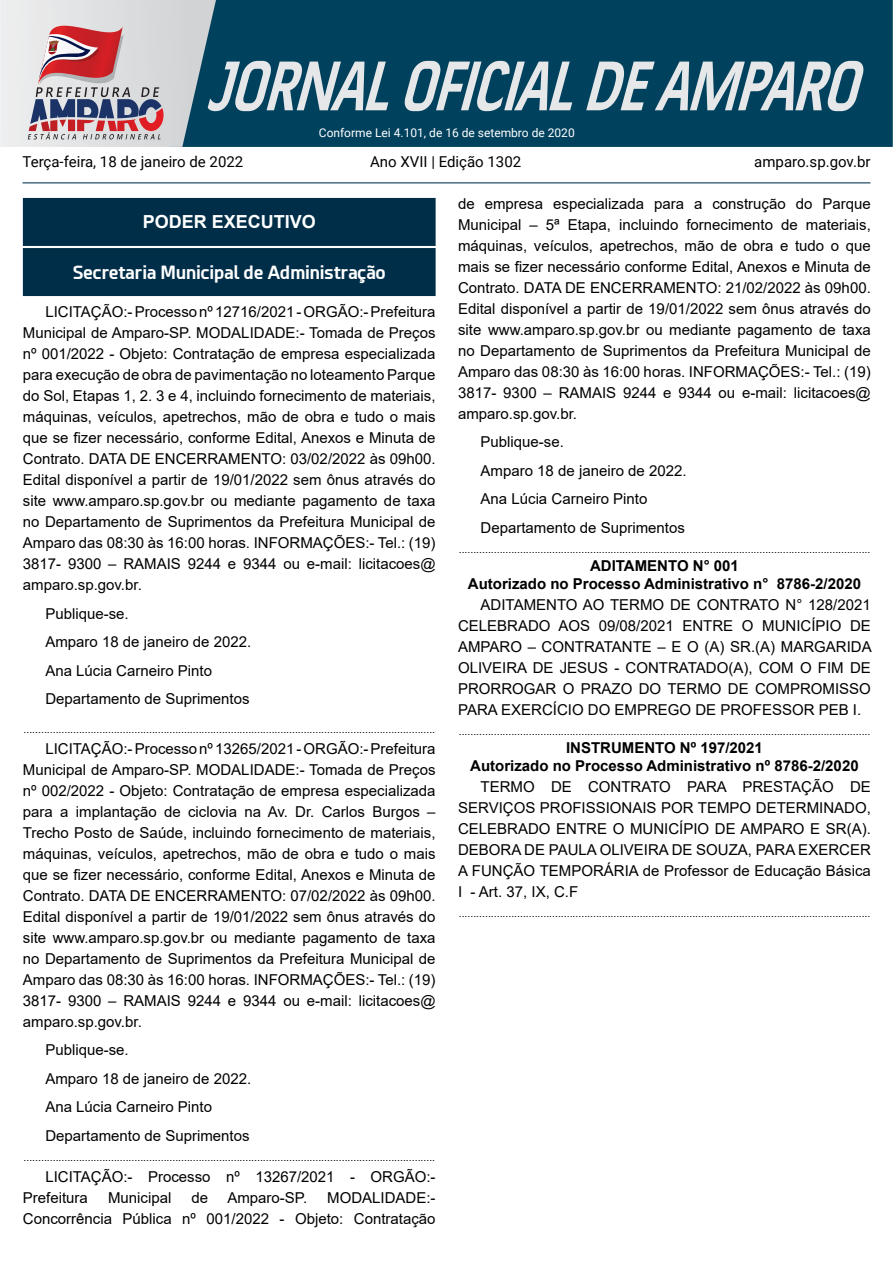
<style>
.page{position:relative;width:893px;height:1263px;background:#fff}
.page>*{position:absolute;margin:0;border:0;box-sizing:border-box;transform-origin:0 0}
.t1{font:700 18px "Esphimere";color:#fff}
.t2{font:700 18px "Arial";color:#fff}
._2_-_Corpo{font:15px/21px "Arial";color:#000;text-align:justify}
._1_-_Cabeçalho{font:700 15px "Arial";color:#000}
.t3{font:15px "Roboto";color:#000}
.t4{font:12px "Roboto";color:#fff}
._4_-_Fim{font:10.5px "Arial";color:#000}
</style>
<div class="page">
<div style="left:388px;top:0;width:505px;height:147px;background:#00415e"></div>
<svg style="left:0;top:0;width:388px;height:147px;background:#7a8c9b"></svg>
<svg style="left:405px;top:61px;width:167px;height:50px;background:#6e90a0"></svg>
<svg style="left:586px;top:61px;width:277px;height:50px;background:#6f91a0"></svg>
<hr style="left:22px;top:182px;width:848px;height:1px;background:#03324f">
<div style="left:23px;top:198px;width:412px;height:47px;background:#002e48"></div>
<div style="left:23px;top:198px;width:413px;height:48px;border:1px solid #002e48"></div>
<div style="left:23px;top:249px;width:412px;height:46px;background:#002e48"></div>
<div style="left:23px;top:248px;width:413px;height:48px;border:1px solid #002e48"></div>
<p class="t4" style="left:319px;top:124px;width:257px">Conforme Lei 4.101, de 16 de setembro de 2020</p>
<p class="t3" style="left:22px;top:151px;width:222px">Terça-feira, 18 de janeiro de 2022</p>
<p class="t3" style="left:370px;top:151px;width:153px">Ano XVII | Edição 1302</p>
<p class="t3" style="left:754px;top:151px;width:118px">amparo.sp.gov.br</p>
<p class="t2" style="left:143px;top:209px;width:175px">PODER EXECUTIVO</p>
<p class="t1" style="left:73px;top:261px;width:314px">Secretaria Municipal de Administração</p>
<p class="_2_-_Corpo" style="left:23px;top:301px;width:414px;text-indent:22px">LICITAÇÃO:- Processo nº 12716/2021 - ORGÃO:- Prefeitura Municipal de Amparo-SP. MODALIDADE:- Tomada de Preços nº 001/2022 - Objeto: Contratação de empresa especializada para execução de obra de pavimentação no loteamento Parque do Sol, Etapas 1, 2. 3 e 4, incluindo fornecimento de materiais, máquinas, veículos, apetrechos, mão de obra e tudo o mais que se fizer necessário, conforme Edital, Anexos e Minuta de Contrato. DATA DE ENCERRAMENTO: 03/02/2022 às 09h00.<br>Edital disponível a partir de 19/01/2022 sem ônus através do site www.amparo.sp.gov.br ou mediante pagamento de taxa no Departamento de Suprimentos da Prefeitura Municipal de Amparo das 08:30 às 16:00 horas. INFORMAÇÕES:- Tel.: (19)<br>3817- 9300 – RAMAIS 9244 e 9344 ou e-mail: licitacoes@ amparo.sp.gov.br.</p>
<p class="_2_-_Corpo" style="left:45px;top:603px;width:85px">Publique-se.</p>
<p class="_2_-_Corpo" style="left:45px;top:631px;width:207px">Amparo 18 de janeiro de 2022.</p>
<p class="_2_-_Corpo" style="left:45px;top:660px;width:168px">Ana Lúcia Carneiro Pinto</p>
<p class="_2_-_Corpo" style="left:45px;top:688px;width:206px">Departamento de Suprimentos</p>
<p class="_4_-_Fim" style="left:24px;top:722px;width:413px">.............................................................................................................................................</p>
<p class="_2_-_Corpo" style="left:23px;top:738px;width:414px;text-indent:22px">LICITAÇÃO:- Processo nº 13265/2021 - ORGÃO:- Prefeitura Municipal de Amparo-SP. MODALIDADE:- Tomada de Preços nº 002/2022 - Objeto: Contratação de empresa especializada para a implantação de ciclovia na Av. Dr. Carlos Burgos – Trecho Posto de Saúde, incluindo fornecimento de materiais, máquinas, veículos, apetrechos, mão de obra e tudo o mais que se fizer necessário, conforme Edital, Anexos e Minuta de Contrato. DATA DE ENCERRAMENTO: 07/02/2022 às 09h00.<br>Edital disponível a partir de 19/01/2022 sem ônus através do site www.amparo.sp.gov.br ou mediante pagamento de taxa no Departamento de Suprimentos da Prefeitura Municipal de Amparo das 08:30 às 16:00 horas. INFORMAÇÕES:- Tel.: (19)<br>3817- 9300 – RAMAIS 9244 e 9344 ou e-mail: licitacoes@ amparo.sp.gov.br.</p>
<p class="_2_-_Corpo" style="left:45px;top:1039px;width:85px">Publique-se.</p>
<p class="_2_-_Corpo" style="left:45px;top:1068px;width:207px">Amparo 18 de janeiro de 2022.</p>
<p class="_2_-_Corpo" style="left:45px;top:1096px;width:168px">Ana Lúcia Carneiro Pinto</p>
<p class="_2_-_Corpo" style="left:45px;top:1125px;width:206px">Departamento de Suprimentos</p>
<p class="_4_-_Fim" style="left:24px;top:1150px;width:413px">.............................................................................................................................................</p>
<p class="_2_-_Corpo" style="left:23px;top:1166px;width:414px;text-indent:22px">LICITAÇÃO:- Processo nº 13267/2021 - ORGÃO:-<br>Prefeitura</p>
<p class="_2_-_Corpo" style="left:23px;top:1187px;width:414px;text-align:right">MODALIDADE:-<br>Concorrência Pública nº 001/2022 - Objeto: Contratação</p>
<p class="_2_-_Corpo" style="left:108px;top:1187px;width:65px">Municipal</p>
<p class="_2_-_Corpo" style="left:191px;top:1187px;width:18px">de</p>
<p class="_2_-_Corpo" style="left:227px;top:1187px;width:81px">Amparo-SP.</p>
<p class="_2_-_Corpo" style="left:458px;top:193px;width:414px">de empresa especializada para a construção do Parque Municipal – 5ª Etapa, incluindo fornecimento de materiais, máquinas, veículos, apetrechos, mão de obra e tudo o que mais se fizer necessário conforme Edital, Anexos e Minuta de Contrato. DATA DE ENCERRAMENTO: 21/02/2022 às 09h00.<br>Edital disponível a partir de 19/01/2022 sem ônus através do site www.amparo.sp.gov.br ou mediante pagamento de taxa no Departamento de Suprimentos da Prefeitura Municipal de Amparo das 08:30 às 16:00 horas. INFORMAÇÕES:- Tel.: (19)<br>3817- 9300 – RAMAIS 9244 e 9344 ou e-mail: licitacoes@ amparo.sp.gov.br.</p>
<p class="_2_-_Corpo" style="left:481px;top:431px;width:85px">Publique-se.</p>
<p class="_2_-_Corpo" style="left:481px;top:460px;width:207px">Amparo 18 de janeiro de 2022.</p>
<p class="_2_-_Corpo" style="left:481px;top:488px;width:168px">Ana Lúcia Carneiro Pinto</p>
<p class="_2_-_Corpo" style="left:481px;top:517px;width:206px">Departamento de Suprimentos</p>
<p class="_4_-_Fim" style="left:459px;top:542px;width:413px">.............................................................................................................................................</p>
<p class="_1_-_Cabeçalho" style="left:590px;top:555px;width:150px">ADITAMENTO N° 001</p>
<p class="_1_-_Cabeçalho" style="left:468px;top:573px;width:395px">Autorizado no Processo Administrativo n° 8786-2/2020</p>
<p class="_2_-_Corpo" style="left:458px;top:594px;width:415px;text-indent:22px">ADITAMENTO AO TERMO DE CONTRATO N° 128/2021<br>CELEBRADO AOS 09/08/2021 ENTRE O MUNICÍPIO DE AMPARO – CONTRATANTE – E O (A) SR.(A) MARGARIDA OLIVEIRA DE JESUS - CONTRATADO(A), COM O FIM DE PRORROGAR O PRAZO DO TERMO DE COMPROMISSO PARA EXERCÍCIO DO EMPREGO DE PROFESSOR PEB I.</p>
<p class="_4_-_Fim" style="left:459px;top:724px;width:413px">.............................................................................................................................................</p>
<p class="_1_-_Cabeçalho" style="left:566px;top:737px;width:198px">INSTRUMENTO Nº 197/2021</p>
<p class="_1_-_Cabeçalho" style="left:470px;top:755px;width:390px">Autorizado no Processo Administrativo nº 8786-2/2020</p>
<p class="_2_-_Corpo" style="left:458px;top:776px;width:414px;text-indent:22px">TERMO DE CONTRATO PARA PRESTAÇÃO DE SERVIÇOS PROFISSIONAIS POR TEMPO DETERMINADO, CELEBRADO ENTRE O MUNICÍPIO DE AMPARO E SR(A).<br>DEBORA DE PAULA OLIVEIRA DE SOUZA, PARA EXERCER A FUNÇÃO TEMPORÁRIA de Professor de Educação Básica I - Art. 37, IX, C.F</p>
<p class="_4_-_Fim" style="left:459px;top:906px;width:413px">.............................................................................................................................................</p>
</div>
